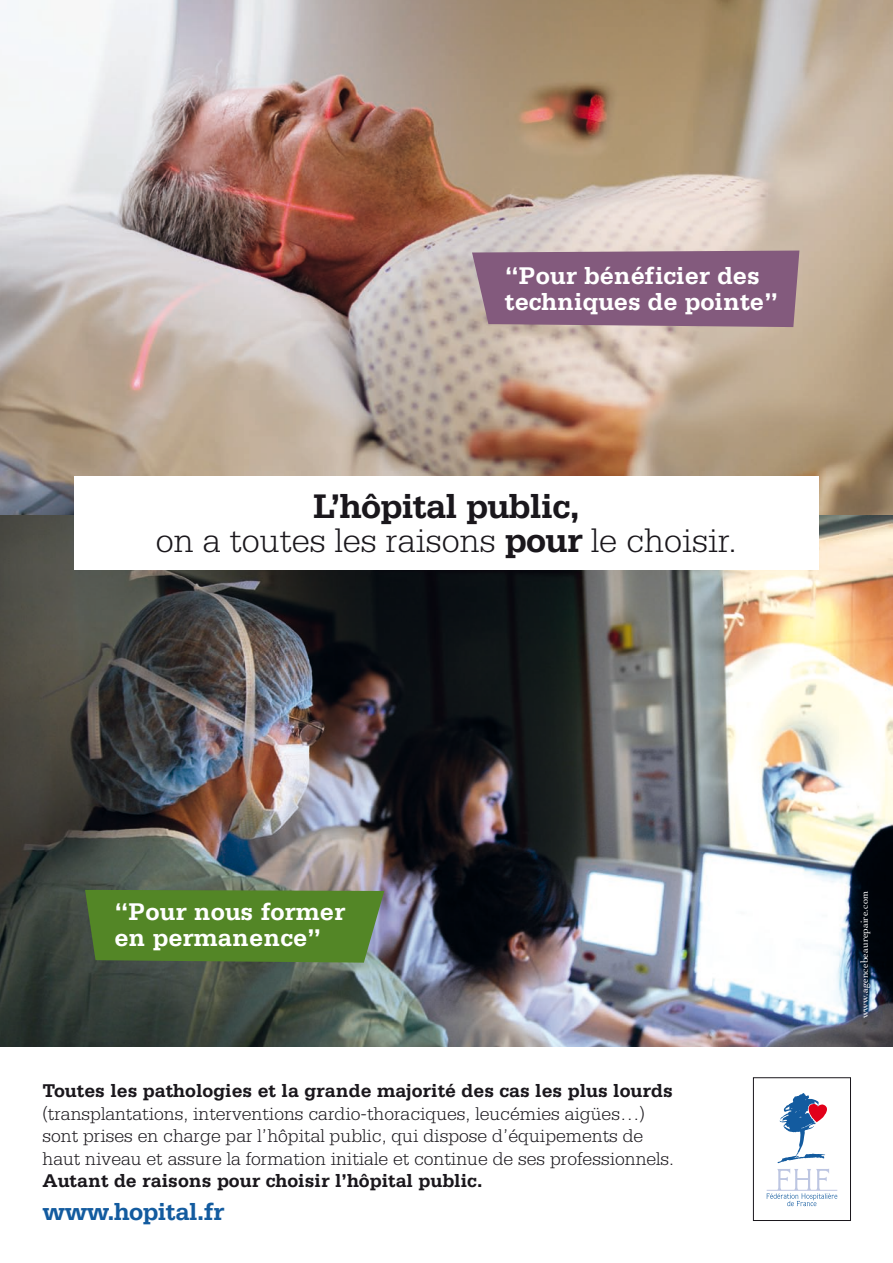
<style>
.page{position:relative;width:893px;height:1263px;background:#fff}
.page>*{position:absolute;margin:0;border:0;box-sizing:border-box;transform-origin:0 0}
.t1{font:300 36px/34.5px "Serifa";color:#1a171c;text-align:center}
.t2{font:700 25.5px/25.5px "Serifa";color:#fff}
.t3{font:700 25.5px "Serifa";letter-spacing:-.02em;color:#135b9f}
.t4{font:300 19.5px/22.5px "Serifa";color:#1a171c}
.t5{font:700 19.5px "Serifa";color:#1a171c}
.t6{font:10.5px "Cochin";color:#fff}
.s1{font-weight:700}
</style>
<div class="page">
<img style="left:0;top:515px;width:893px;height:531px">
<img style="left:0;top:0;width:893px;height:515px">
<svg style="left:766px;top:1093px;width:71px;height:113px"></svg>
<div style="left:753px;top:1077px;width:98px;height:144px;border:1px solid #1a171c"></div>
<svg style="left:472px;top:251px;width:327px;height:76px;background:#875f7f"></svg>
<svg style="left:85px;top:890px;width:299px;height:73px;background:#54842c"></svg>
<div style="left:74px;top:477px;width:745px;height:93px;background:#fff"></div>
<h2 class="t2" style="left:505px;top:263px;width:275px">“Pour bénéficier des techniques de pointe”</h2>
<h1 class="t1" style="left:156px;top:489px;width:583px"><span class="s1">L’hôpital public,<br></span>on a toutes les raisons <span class="s1">pour</span> le choisir.</h1>
<h2 class="t2" style="left:114px;top:899px;width:233px">“Pour nous former en permanence”</h2>
<p class="t5" style="left:43px;top:1079px;width:632px">Toutes les pathologies et la grande majorité des cas les plus lourds</p>
<p class="t4" style="left:43px;top:1102px;width:633px">(transplantations, interventions cardio-thoraciques, leucémies aigües…) sont prises en charge par l’hôpital public, qui dispose d’équipements de haut niveau et assure la formation initiale et continue de ses professionnels.</p>
<p class="t5" style="left:43px;top:1169px;width:441px">Autant de raisons pour choisir l’hôpital public.</p>
<h2 class="t3" style="left:43px;top:1197px;width:183px">www.hopital.fr</h2>
<p class="t6" style="left:858px;top:1018px;width:129px;rotate:-90deg">www.agencebeaurepaire.com</p>
</div>
